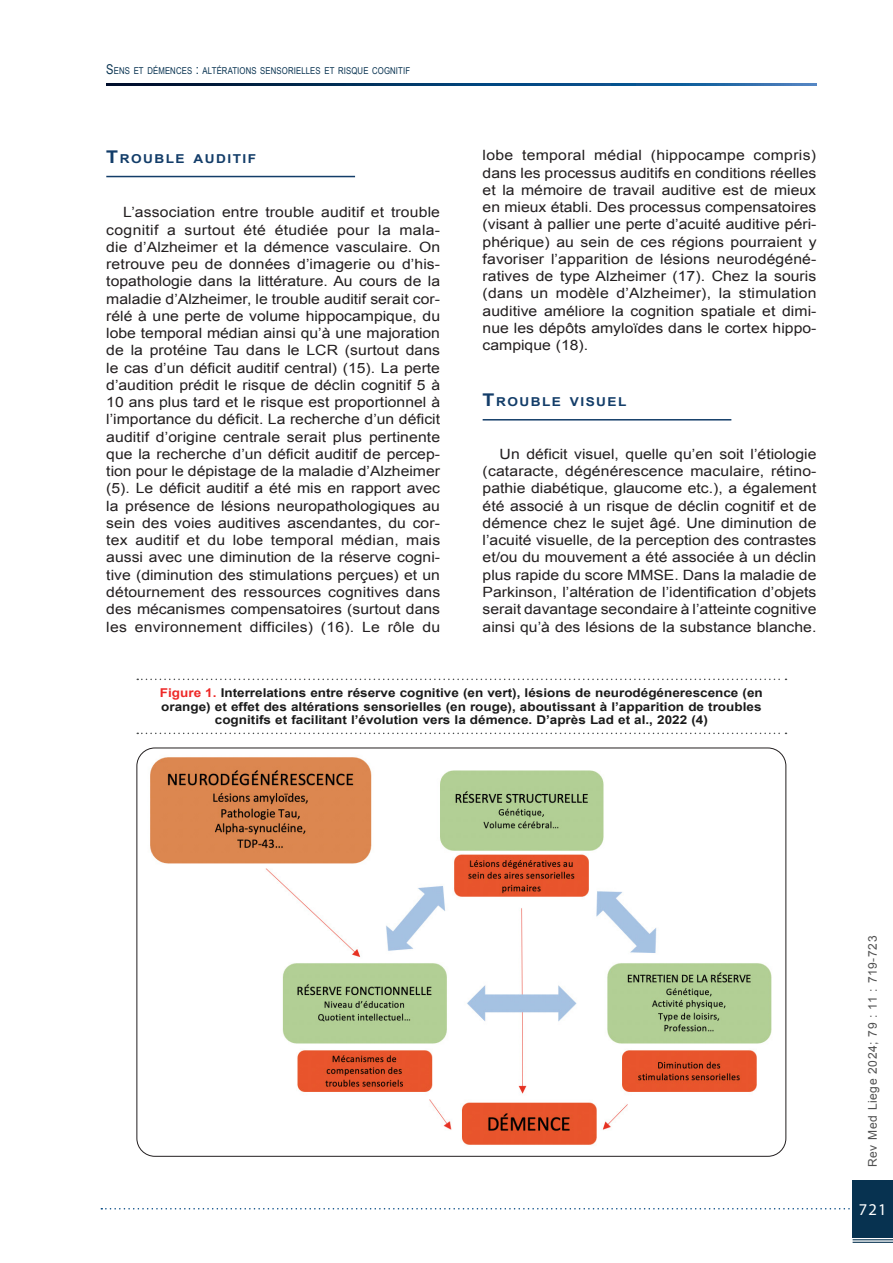
<style>
.page{position:relative;width:893px;height:1263px;background:#fff}
.page>*{position:absolute;margin:0;border:0;box-sizing:border-box;transform-origin:0 0}
.t1{font:16.5px "Myriad Pro";color:#fff}
.Texte_2020{font:14.1px/17.2px "Arial";color:#231f20;text-align:justify;scale:1.11 1}
.Titre_1_2020{font:700 12.3px "Arial";letter-spacing:.105em;color:#133d69;scale:1.11 1}
.Légendes_Tab_et_Fig_2020{font:700 12.15px/13.5px "Arial";color:#1a1a1a;text-align:center;scale:1.11 1}
.t2{font:12px "Arial";letter-spacing:.05em;color:#505050}
.t3{font:9.45px "Arial Narrow";letter-spacing:.015em;color:#073250}
.s1{font-size:13.5px}
.s2{font-size:17.55px}
.s3{color:#ee2928}
</style>
<div class="page">
<svg style="left:101px;top:1208px;width:752px;height:1px"></svg>
<div style="left:853px;top:1180px;width:40px;height:57px;background:#073250"></div>
<hr style="left:853px;top:1239px;width:40px;height:1px;background:#073250">
<hr style="left:853px;top:1242px;width:40px;height:1px;background:#073250">
<svg style="left:106px;top:84px;width:710px;height:1px"></svg>
<hr style="left:106px;top:176px;width:249px;height:1px;background:#133d69">
<hr style="left:483px;top:419px;width:248px;height:1px;background:#133d69">
<img style="left:137px;top:748px;width:649px;height:408px">
<svg style="left:137px;top:679px;width:649px;height:1px"></svg>
<svg style="left:137px;top:733px;width:649px;height:1px"></svg>
<p class="t3" style="left:106px;top:63px;width:305px"><span class="s1">S</span>ENS ET DÉMENCES <span class="s1">:</span> ALTÉRATIONS SENSORIELLES ET RISQUE COGNITIF</p>
<p class="Titre_1_2020" style="left:106px;top:151px;width:136px"><span class="s2">T</span>ROUBLE AUDITIF</p>
<p class="Texte_2020" style="left:106px;top:204px;width:302px;text-indent:17px">L’association entre trouble auditif et trouble cognitif a surtout été étudiée pour la mala&shy;die d’Alzheimer et la démence vasculaire. On retrouve peu de données d’imagerie ou d’his&shy;topathologie dans la littérature. Au cours de la maladie d’Alzheimer, le trouble auditif serait cor&shy;rélé à une perte de volume hippocampique, du lobe temporal médian ainsi qu’à une majoration de la protéine Tau dans le LCR (surtout dans le cas d’un déficit auditif central) (15). La perte d’audition prédit le risque de déclin cognitif 5 à 10 ans plus tard et le risque est proportionnel à l’importance du déficit. La recherche d’un déficit auditif d’origine centrale serait plus pertinente que la recherche d’un déficit auditif de percep&shy;tion pour le dépistage de la maladie d’Alzheimer (5). Le déficit auditif a été mis en rapport avec la présence de lésions neuropathologiques au sein des voies auditives ascendantes, du cor&shy;tex auditif et du lobe temporal médian, mais aussi avec une diminution de la réserve cogni&shy;tive (diminution des stimulations perçues) et un détournement des ressources cognitives dans des mécanismes compensatoires (surtout dans les environnement difficiles) (16). Le rôle du</p>
<p class="Texte_2020" style="left:483px;top:147px;width:302px">lobe temporal médial (hippocampe compris) dans les processus auditifs en conditions réelles et la mémoire de travail auditive est de mieux en mieux établi. Des processus compensatoires (visant à pallier une perte d’acuité auditive péri&shy;phérique) au sein de ces régions pourraient y favoriser l’apparition de lésions neurodégéné&shy;ratives de type Alzheimer (17). Chez la souris (dans un modèle d’Alzheimer), la stimulation auditive améliore la cognition spatiale et dimi&shy;nue les dépôts amyloïdes dans le cortex hippo&shy;campique (18).</p>
<p class="Titre_1_2020" style="left:483px;top:394px;width:131px"><span class="s2">T</span>ROUBLE VISUEL</p>
<p class="Texte_2020" style="left:483px;top:445px;width:302px;text-indent:17px">Un déficit visuel, quelle qu’en soit l’étiologie (cataracte, dégénérescence maculaire, rétino&shy;pathie diabétique, glaucome etc.), a également été associé à un risque de déclin cognitif et de démence chez le sujet âgé. Une diminution de l’acuité visuelle, de la perception des contrastes et/ou du mouvement a été associée à un déclin plus rapide du score MMSE. Dans la maladie de Parkinson, l’altération de l’identification d’objets serait davantage secondaire à l’atteinte cognitive ainsi qu’à des lésions de la substance blanche.</p>
<p class="Légendes_Tab_et_Fig_2020" style="left:160px;top:686px;width:545px"><span class="s3">Figure 1.</span> Interrelations entre réserve cognitive (en vert), lésions de neurodégénerescence (en orange) et effet des altérations sensorielles (en rouge), aboutissant à l’apparition de troubles cognitifs et facilitant l’évolution vers la démence. D’après Lad et al., 2022 (4)</p>
<p class="t2" style="left:865px;top:1167px;width:233px;rotate:-90deg">Rev Med Liege 2024; 79 : 11 : 719-723</p>
<p class="t1" style="left:859px;top:1199px;width:29px">721</p>
</div>
